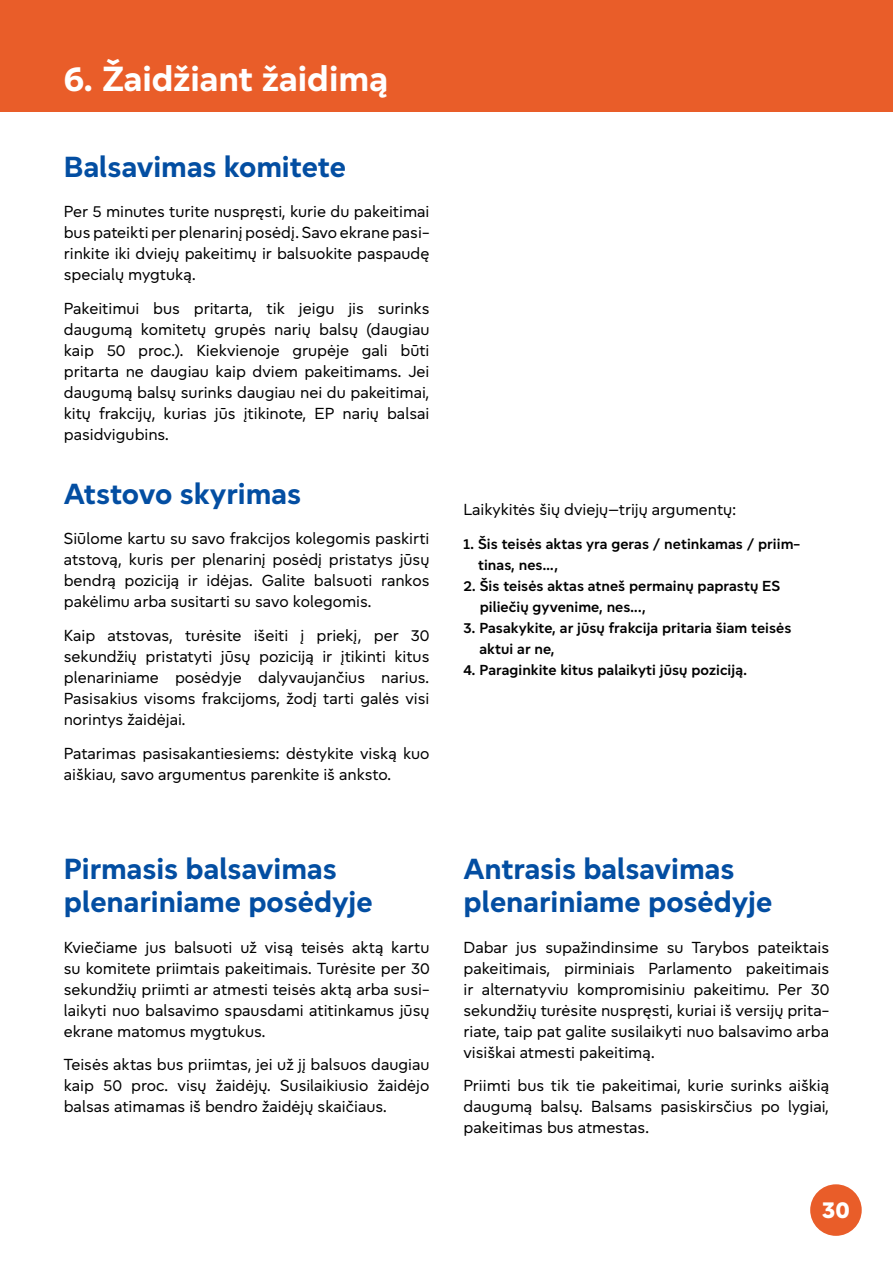
<style>
.page{position:relative;width:893px;height:1263px;background:#fff}
.page>*{position:absolute;margin:0;border:0;box-sizing:border-box;transform-origin:0 0}
.Chapter_Titles{font:700 36px "Europea";color:#fff}
.Glossary_Terms{font:700 30px/33px "Europea";color:#034ea2}
.t1{font:800 24px "Europea";color:#fff}
.Body_Text{font:16.5px/21px "Europea";color:#000;text-align:justify}
.Body_Text-2{font:600 15px/21px "Europea";letter-spacing:.005em;color:#000}
</style>
<div class="page">
<div style="left:0;top:0;width:893px;height:112px;background:#e95d29"></div>
<div style="left:810px;top:1184px;width:52px;height:52px;background:#e95d29;border-radius:50%"></div>
<p class="Chapter_Titles" style="left:64px;top:52px;width:326px">6. Žaidžiant žaidimą</p>
<p class="Glossary_Terms" style="left:64px;top:148px;width:284px">Balsavimas komitete</p>
<p class="Body_Text" style="left:64px;top:200px;width:367px">Per 5 minutes turite nuspręsti, kurie du pakeitimai bus pateikti per plenarinį posėdį. Savo ekrane pasi&shy;rinkite iki dviejų pakeitimų ir balsuokite paspaudę specialų mygtuką.</p>
<p class="Body_Text" style="left:64px;top:297px;width:367px">Pakeitimui bus pritarta, tik jeigu jis surinks daugumą komitetų grupės narių balsų (daugiau kaip 50 proc.). Kiekvienoje grupėje gali būti pritarta ne daugiau kaip dviem pakeitimams. Jei daugumą balsų surinks daugiau nei du pakeitimai, kitų frakcijų, kurias jūs įtikinote, EP narių balsai pasidvigubins.</p>
<p class="Glossary_Terms" style="left:64px;top:475px;width:239px">Atstovo skyrimas</p>
<p class="Body_Text" style="left:64px;top:527px;width:367px">Siūlome kartu su savo frakcijos kolegomis paskirti atstovą, kuris per plenarinį posėdį pristatys jūsų bendrą poziciją ir idėjas. Galite balsuoti rankos pakėlimu arba susitarti su savo kolegomis.</p>
<p class="Body_Text" style="left:64px;top:624px;width:367px">Kaip atstovas, turėsite išeiti į priekį, per 30 sekundžių pristatyti jūsų poziciją ir įtikinti kitus plenariniame posėdyje dalyvaujančius narius.<br>Pasisakius visoms frakcijoms, žodį tarti galės visi norintys žaidėjai.</p>
<p class="Body_Text" style="left:64px;top:741px;width:367px">Patarimas pasisakantiesiems: dėstykite viską kuo aiškiau, savo argumentus parenkite iš anksto.</p>
<p class="Glossary_Terms" style="left:64px;top:850px;width:310px">Pirmasis balsavimas plenariniame posėdyje</p>
<p class="Body_Text" style="left:64px;top:935px;width:367px">Kviečiame jus balsuoti už visą teisės aktą kartu su komitete priimtais pakeitimais. Turėsite per 30 sekundžių priimti ar atmesti teisės aktą arba susi&shy;laikyti nuo balsavimo spausdami atitinkamus jūsų ekrane matomus mygtukus.</p>
<p class="Body_Text" style="left:64px;top:1053px;width:367px">Teisės aktas bus priimtas, jei už jį balsuos daugiau kaip 50 proc. visų žaidėjų. Susilaikiusio žaidėjo balsas atimamas iš bendro žaidėjų skaičiaus.</p>
<p class="Body_Text" style="left:463px;top:498px;width:274px">Laikykitės šių dviejų–trijų argumentų:</p>
<p class="Body_Text-2" style="left:478px;top:532px;width:324px;text-indent:-15px">1. Šis teisės aktas yra geras / netinkamas / priim&shy;tinas, nes...,</p>
<p class="Body_Text-2" style="left:480px;top:574px;width:302px;text-indent:-16px">2. Šis teisės aktas atneš permainų paprastų ES piliečių gyvenime, nes...,</p>
<p class="Body_Text-2" style="left:479px;top:616px;width:314px;text-indent:-16px">3. Pasakykite, ar jūsų frakcija pritaria šiam teisės aktui ar ne,</p>
<p class="Body_Text-2" style="left:463px;top:658px;width:285px">4. Paraginkite kitus palaikyti jūsų poziciją.</p>
<p class="Glossary_Terms" style="left:463px;top:850px;width:310px">Antrasis balsavimas plenariniame posėdyje</p>
<p class="Body_Text" style="left:463px;top:935px;width:367px">Dabar jus supažindinsime su Tarybos pateiktais pakeitimais, pirminiais Parlamento pakeitimais ir alternatyviu kompromisiniu pakeitimu. Per 30 sekundžių turėsite nuspręsti, kuriai iš versijų prita&shy;riate, taip pat galite susilaikyti nuo balsavimo arba visiškai atmesti pakeitimą.</p>
<p class="Body_Text" style="left:463px;top:1074px;width:367px">Priimti bus tik tie pakeitimai, kurie surinks aiškią daugumą balsų. Balsams pasiskirsčius po lygiai, pakeitimas bus atmestas.</p>
<p class="t1" style="left:822px;top:1192px;width:29px">30</p>
</div>
